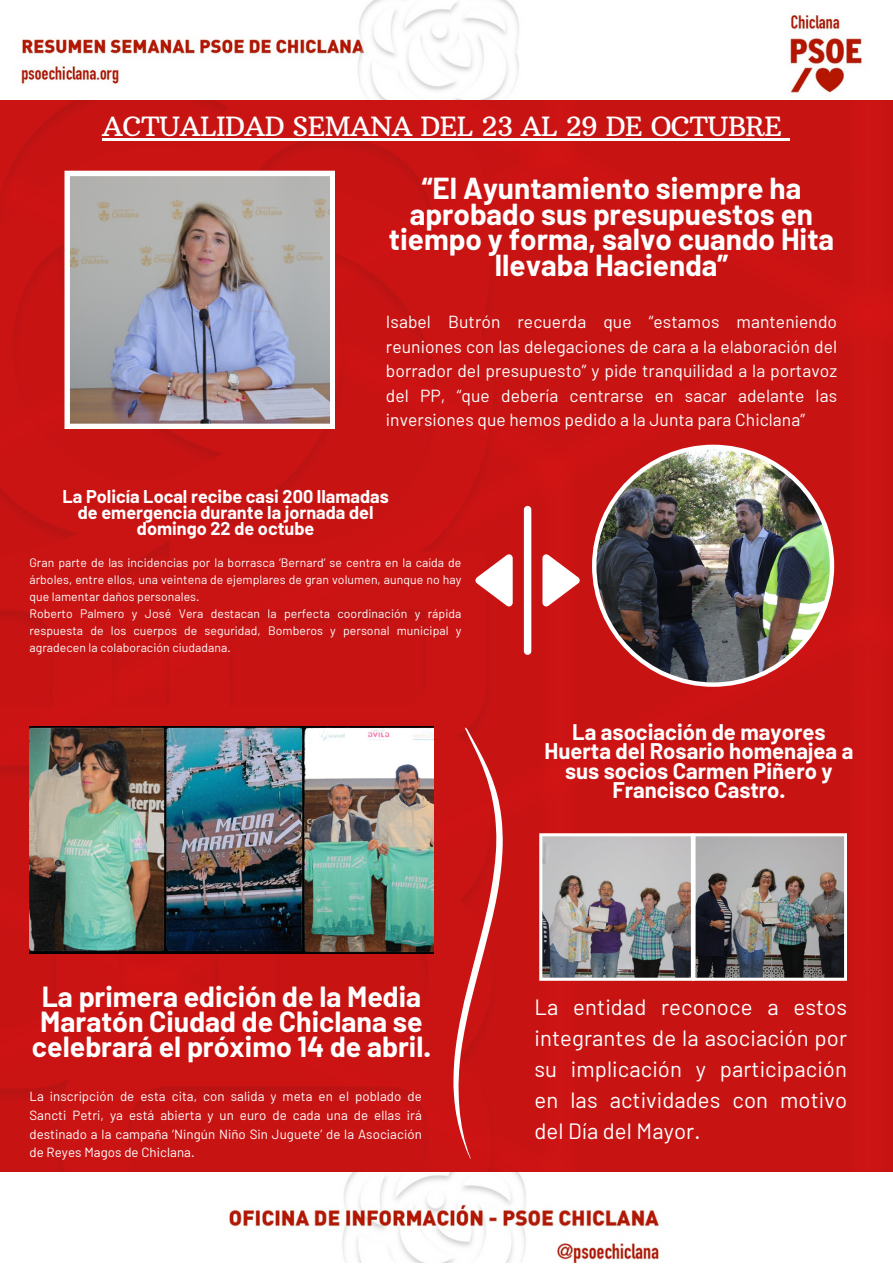
<style>
.page{position:relative;width:893px;height:1264px;background:#fff}
.page>*{position:absolute;margin:0;border:0;box-sizing:border-box;transform-origin:0 0}
.t1{font:700 29.7px/25.8px "Barlow";color:#fff;text-align:center}
.t2{font:700 28.35px/24.8px "Barlow";color:#fff;text-align:center}
.t3{font:27px "Arbutus Slab";letter-spacing:-.02em;color:#fff}
.t4{font:22.05px/30.9px "Barlow";letter-spacing:.005em;color:#fff;text-align:justify}
.t5{font:700 22.05px/19.2px "Barlow";color:#fff;text-align:center}
.t6{font:700 18px/15.8px "Barlow";color:#fff;text-align:center}
.t7{font:17.4px/24.5px "Barlow";letter-spacing:.005em;color:#fff;text-align:justify}
.t8{font:13.35px/18.6px "Barlow";letter-spacing:.005em;color:#fff;text-align:justify}
.t9{font:12.3px/17.1px "Barlow";letter-spacing:.005em;color:#fff;text-align:justify}
</style>
<div class="page">
<div style="left:0;top:99px;width:892px;height:1073px;background:#c81313"></div>
<img style="left:229px;top:1172px;width:430px;height:90px">
<img style="left:21px;top:0;width:841px;height:99px">
<img style="left:64px;top:171px;width:271px;height:258px">
<img style="left:592px;top:444px;width:242px;height:242px">
<img style="left:539px;top:833px;width:308px;height:147px">
<img style="left:29px;top:726px;width:404px;height:227px">
<div style="left:524px;top:506px;width:7px;height:148px;background:#fff;border-radius:4px"></div>
<svg style="left:475px;top:554px;width:37px;height:52px"></svg>
<svg style="left:542px;top:554px;width:37px;height:52px"></svg>
<svg style="left:453px;top:727px;width:50px;height:432px;background:#ce2c2c"></svg>
<hr style="left:102px;top:138px;width:679px;height:2px;background:#fff">
<svg style="left:781px;top:138px;width:9px;height:2px"></svg>
<p class="t3" style="left:102px;top:109px;width:681px">ACTUALIDAD SEMANA DEL 23 AL 29 DE OCTUBRE</p>
<p class="t1" style="left:389px;top:174px;width:447px">“El Ayuntamiento siempre ha aprobado sus presupuestos en tiempo y forma, salvo cuando Hita llevaba Hacienda”</p>
<p class="t7" style="left:386px;top:309px;width:452px">Isabel Butrón recuerda que “estamos manteniendo reuniones con las delegaciones de cara a la elaboración del borrador del presupuesto” y pide tranquilidad a la portavoz del PP, “que debería centrarse en sacar adelante las inversiones que hemos pedido a la Junta para Chiclana”</p>
<p class="t6" style="left:62px;top:488px;width:328px">La Policía Local recibe casi 200 llamadas de emergencia durante la jornada del domingo 22 de octube</p>
<p class="t9" style="left:29px;top:553px;width:433px">Gran parte de las incidencias por la borrasca ‘Bernard’ se centra en la caída de árboles, entre ellos, una veintena de ejemplares de gran volumen, aunque no hay que lamentar daños personales.</p>
<p class="t9" style="left:29px;top:604px;width:433px">Roberto Palmero y José Vera destacan la perfecta coordinación y rápida respuesta de los cuerpos de seguridad, Bomberos y personal municipal y agradecen la colaboración ciudadana.</p>
<p class="t5" style="left:544px;top:721px;width:310px">La asociación de mayores<br>Huerta del Rosario homenajea a sus socios Carmen Piñero y<br>Francisco Castro.</p>
<p class="t2" style="left:32px;top:983px;width:400px">La primera edición de la Media<br>Maratón Ciudad de Chiclana se celebrará el próximo 14 de abril.</p>
<p class="t8" style="left:29px;top:1086px;width:394px">La inscripción de esta cita, con salida y meta en el poblado de Sancti Petri, ya está abierta y un euro de cada una de ellas irá destinado a la campaña ‘Ningún Niño Sin Juguete’ de la Asociación de Reyes Magos de Chiclana.</p>
<p class="t4" style="left:534px;top:990px;width:314px">La entidad reconoce a estos integrantes de la asociación por su implicación y participación en las actividades con motivo del Día del Mayor.</p>
</div>
